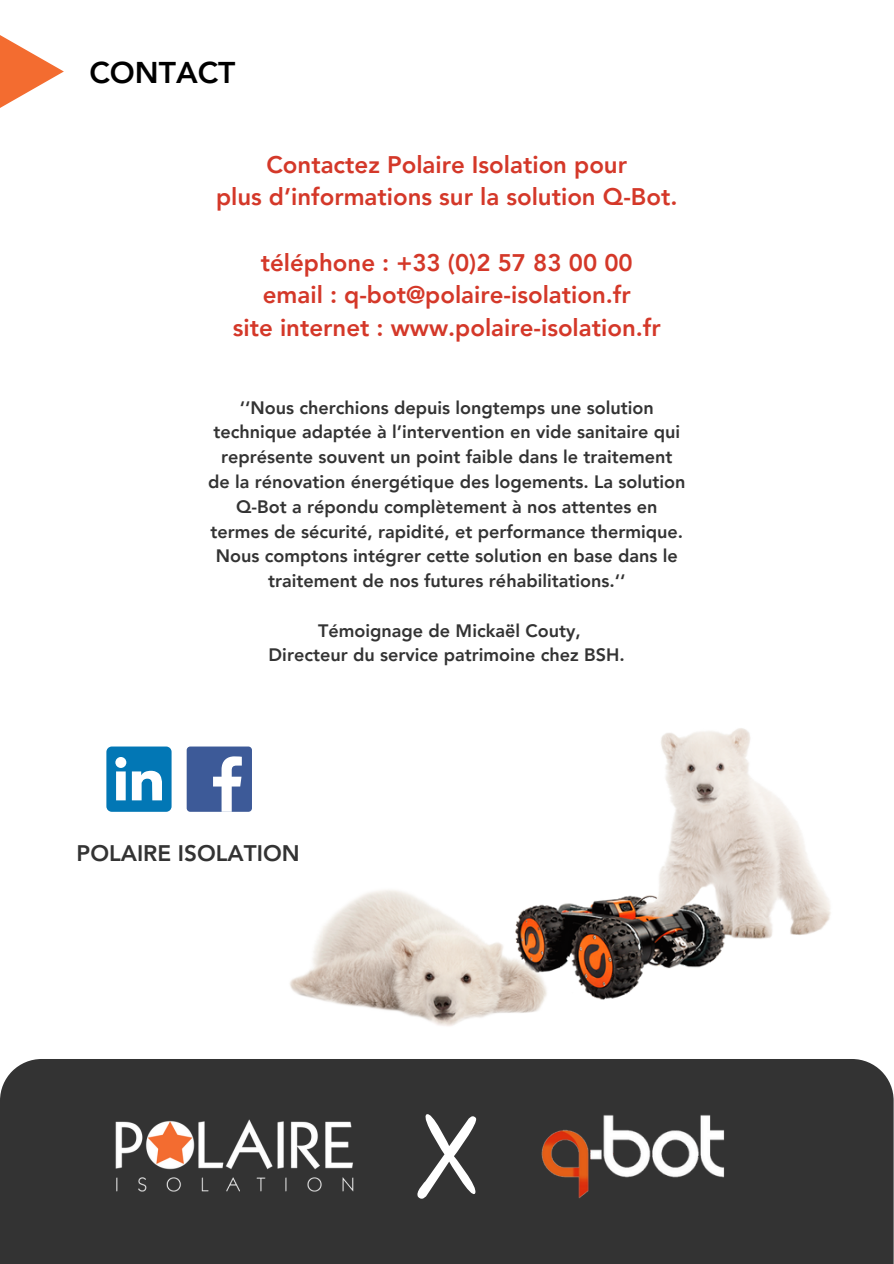
<style>
.page{position:relative;width:894px;height:1264px;background:#fff}
.page>*{position:absolute;margin:0;border:0;box-sizing:border-box;transform-origin:0 0}
.t1{font:800 30px "Avenir LT Pro";color:#000}
.t2{font:800 24px/32.7px "Avenir LT Pro";color:#d43829;text-align:center}
.t3{font:800 22.5px "Avenir LT Pro";color:#333}
.t4{font:800 18px "Avenir LT Pro";color:#333}
</style>
<div class="page">
<div style="left:0;top:1059px;width:893px;height:204px;background:#333"></div>
<img style="left:515px;top:1089px;width:232px;height:124px">
<img style="left:77px;top:1081px;width:316px;height:148px">
<svg style="left:414px;top:1110px;width:65px;height:91px"></svg>
<img style="left:290px;top:728px;width:541px;height:298px">
<svg style="left:0;top:35px;width:64px;height:73px"></svg>
<div style="left:187px;top:746px;width:65px;height:65px;background:#3d5a98;border-radius:4px"></div>
<svg style="left:213px;top:756px;width:29px;height:55px"></svg>
<svg style="left:106px;top:746px;width:65px;height:65px"></svg>
<p class="t1" style="left:89px;top:60px;width:148px">CONTACT</p>
<h1 class="t2" style="left:216px;top:150px;width:463px">Contactez Polaire Isolation pour<br>plus d’informations sur la solution Q-Bot.</h1>
<h3 class="t2" style="left:233px;top:248px;width:429px">téléphone : +33 (0)2 57 83 00 00 email : q-bot@polaire-isolation.fr<br>site internet : www.polaire-isolation.fr</h3>
<h3 class="t4" style="left:239px;top:400px;width:415px">‘‘Nous cherchions depuis longtemps une solution</h3>
<p class="t4" style="left:213px;top:425px;width:468px">technique adaptée à l’intervention en vide sanitaire qui</p>
<p class="t4" style="left:221px;top:449px;width:452px">représente souvent un point faible dans le traitement</p>
<p class="t4" style="left:208px;top:474px;width:478px">de la rénovation énergétique des logements. La solution</p>
<p class="t4" style="left:236px;top:499px;width:422px">Q-Bot a répondu complètement à nos attentes en</p>
<p class="t4" style="left:210px;top:524px;width:474px">termes de sécurité, rapidité, et performance thermique.</p>
<p class="t4" style="left:215px;top:548px;width:463px">Nous comptons intégrer cette solution en base dans le</p>
<p class="t4" style="left:268px;top:573px;width:358px">traitement de nos futures réhabilitations.‘‘</p>
<p class="t4" style="left:318px;top:623px;width:264px">Témoignage de Mickaël Couty,</p>
<p class="t4" style="left:268px;top:647px;width:358px">Directeur du service patrimoine chez BSH.</p>
<h2 class="t3" style="left:77px;top:843px;width:224px">POLAIRE ISOLATION</h2>
</div>
